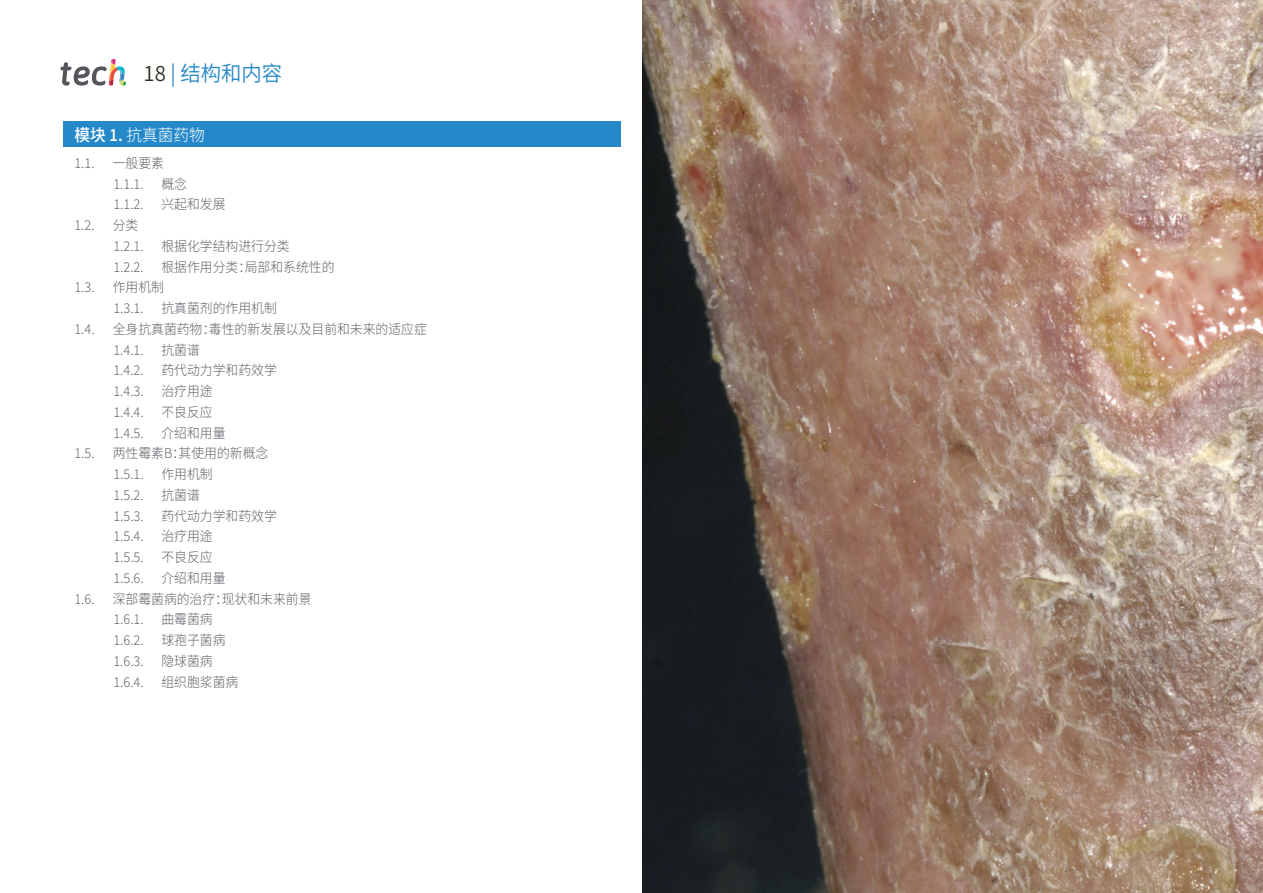
<style>
.page{position:relative;width:1263px;height:893px;background:#fff}
.page>*{position:absolute;margin:0;border:0;box-sizing:border-box;transform-origin:0 0}
.t1{font:21px "Source Han Sans CN";color:#2488c9}
.t2{font:300 16.5px "Source Han Sans CN";color:#fff;scale:.95 1}
.t3{font:300 13.5px/20.7px "Source Han Sans CN";color:#61646a;scale:.95 1}
.s1{color:#312e20}
.s2{font-weight:500}
</style>
<div class="page">
<img style="left:642px;top:0;width:621px;height:893px">
<svg style="left:61px;top:59px;width:65px;height:27px"></svg>
<div style="left:63px;top:121px;width:558px;height:26px;background:#2488c9"></div>
<h1 class="t1" style="left:144px;top:61px;width:140px"><span class="s1">18</span> | 结构和内容</h1>
<p class="t2" style="left:74px;top:125px;width:139px"><span class="s2">模块 1.</span> 抗真菌药物</p>
<p class="t3" style="left:74px;top:153px;width:23px">1.1.</p>
<p class="t3" style="left:113px;top:153px;width:56px">一般要素<br>1.1.1.</p>
<p class="t3" style="left:161px;top:174px;width:28px">概念</p>
<p class="t3" style="left:113px;top:194px;width:33px">1.1.2.</p>
<p class="t3" style="left:161px;top:194px;width:69px">兴起和发展</p>
<p class="t3" style="left:74px;top:215px;width:23px">1.2.</p>
<p class="t3" style="left:113px;top:215px;width:34px">分类<br>1.2.1.</p>
<p class="t3" style="left:161px;top:236px;width:137px">根据化学结构进行分类</p>
<p class="t3" style="left:113px;top:257px;width:33px">1.2.2.</p>
<p class="t3" style="left:161px;top:257px;width:184px">根据作用分类：局部和系统性的</p>
<p class="t3" style="left:74px;top:277px;width:23px">1.3.</p>
<p class="t3" style="left:113px;top:277px;width:56px">作用机制<br>1.3.1.</p>
<p class="t3" style="left:161px;top:298px;width:123px">抗真菌剂的作用机制</p>
<p class="t3" style="left:74px;top:319px;width:23px">1.4.</p>
<p class="t3" style="left:113px;top:319px;width:332px">全身抗真菌药物：毒性的新发展以及目前和未来的适应症<br>1.4.1.</p>
<p class="t3" style="left:161px;top:340px;width:42px">抗菌谱</p>
<p class="t3" style="left:113px;top:360px;width:33px">1.4.2.</p>
<p class="t3" style="left:161px;top:360px;width:123px">药代动力学和药效学</p>
<p class="t3" style="left:113px;top:381px;width:33px">1.4.3.</p>
<p class="t3" style="left:161px;top:381px;width:55px">治疗用途</p>
<p class="t3" style="left:113px;top:402px;width:33px">1.4.4.</p>
<p class="t3" style="left:161px;top:402px;width:55px">不良反应</p>
<p class="t3" style="left:113px;top:423px;width:33px">1.4.5.</p>
<p class="t3" style="left:161px;top:423px;width:69px">介绍和用量</p>
<p class="t3" style="left:74px;top:443px;width:23px">1.5.</p>
<p class="t3" style="left:113px;top:443px;width:165px">两性霉素B：其使用的新概念<br>1.5.1.</p>
<p class="t3" style="left:161px;top:464px;width:55px">作用机制</p>
<p class="t3" style="left:113px;top:485px;width:33px">1.5.2.</p>
<p class="t3" style="left:161px;top:485px;width:42px">抗菌谱</p>
<p class="t3" style="left:113px;top:506px;width:33px">1.5.3.</p>
<p class="t3" style="left:161px;top:506px;width:123px">药代动力学和药效学</p>
<p class="t3" style="left:113px;top:526px;width:33px">1.5.4.</p>
<p class="t3" style="left:161px;top:526px;width:55px">治疗用途</p>
<p class="t3" style="left:113px;top:547px;width:33px">1.5.5.</p>
<p class="t3" style="left:161px;top:547px;width:55px">不良反应</p>
<p class="t3" style="left:113px;top:568px;width:33px">1.5.6.</p>
<p class="t3" style="left:161px;top:568px;width:69px">介绍和用量</p>
<p class="t3" style="left:74px;top:589px;width:23px">1.6.</p>
<p class="t3" style="left:113px;top:589px;width:211px">深部霉菌病的治疗：现状和未来前景<br>1.6.1.</p>
<p class="t3" style="left:161px;top:609px;width:55px">曲霉菌病</p>
<p class="t3" style="left:113px;top:630px;width:33px">1.6.2.</p>
<p class="t3" style="left:161px;top:630px;width:69px">球孢子菌病</p>
<p class="t3" style="left:113px;top:651px;width:33px">1.6.3.</p>
<p class="t3" style="left:161px;top:651px;width:55px">隐球菌病</p>
<p class="t3" style="left:113px;top:672px;width:33px">1.6.4.</p>
<p class="t3" style="left:161px;top:672px;width:83px">组织胞浆菌病</p>
</div>
